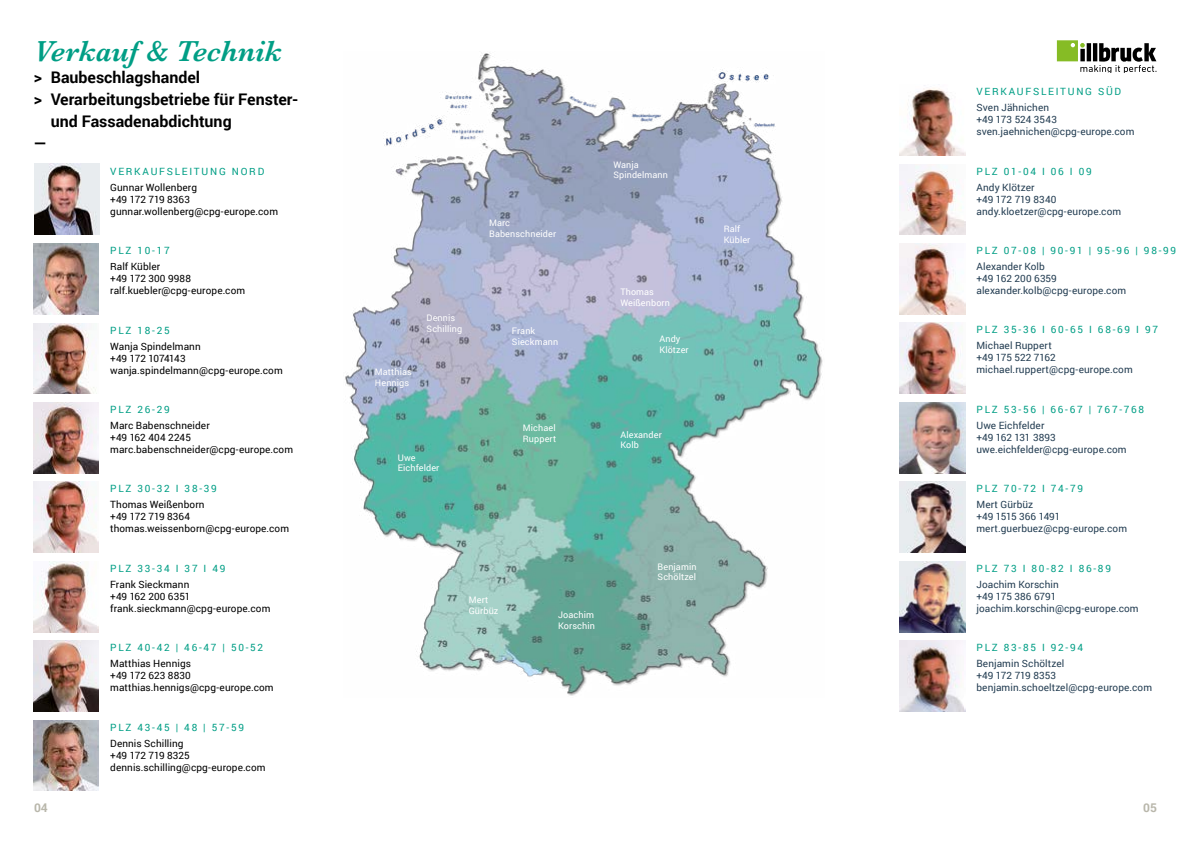
<style>
.page{position:relative;width:1191px;height:842px;background:#fff}
.page>*{position:absolute;margin:0;border:0;box-sizing:border-box;transform-origin:0 0}
.t1{font:italic 600 30px "Baskerville";color:#009e85}
.t2{font:700 16px "Roboto";color:#000}
.t3{font:700 12px "Roboto";color:#b9b7ab}
.t4{font:10px/12px "Roboto";letter-spacing:.01em;color:#000}
.t5{font:10px/12px "Roboto";letter-spacing:.01em;color:#233d52}
.t6{font:10px "Roboto";letter-spacing:.175em;color:#009e85}
.t7{font:9.1px/10.9px "Roboto";letter-spacing:.01em;color:#fff}
.t8{font:9px/10.8px "Roboto";letter-spacing:.015em;color:#fff}
</style>
<div class="page">
<img style="left:34px;top:164px;width:66px;height:71px">
<img style="left:34px;top:244px;width:65px;height:71px">
<img style="left:34px;top:323px;width:63px;height:71px">
<img style="left:34px;top:402px;width:65px;height:71px">
<img style="left:34px;top:482px;width:65px;height:71px">
<img style="left:34px;top:561px;width:65px;height:71px">
<img style="left:34px;top:641px;width:65px;height:70px">
<img style="left:34px;top:720px;width:65px;height:71px">
<img style="left:345px;top:53px;width:478px;height:643px">
<img style="left:900px;top:85px;width:65px;height:71px">
<img style="left:900px;top:164px;width:65px;height:71px">
<img style="left:900px;top:641px;width:65px;height:70px">
<img style="left:900px;top:402px;width:65px;height:71px">
<img style="left:900px;top:323px;width:65px;height:71px">
<img style="left:900px;top:482px;width:65px;height:70px">
<img style="left:900px;top:243px;width:65px;height:71px">
<img style="left:900px;top:561px;width:65px;height:71px">
<svg style="left:1057px;top:40px;width:99px;height:33px"></svg>
<h1 class="t1" style="left:34px;top:31px;width:250px">Verkauf &amp; Technik</h1>
<h2 class="t2" style="left:34px;top:66px;width:168px">&gt; Baubeschlagshandel</h2>
<h2 class="t2" style="left:34px;top:88px;width:266px">&gt; Verarbeitungsbetriebe für Fenster-</h2>
<h2 class="t2" style="left:51px;top:110px;width:182px">und Fassadenabdichtung</h2>
<h2 class="t2" style="left:34px;top:132px;width:15px">—</h2>
<p class="t3" style="left:34px;top:799px;width:15px">04</p>
<p class="t6" style="left:110px;top:165px;width:155px">VERKAUFSLEITUNG NORD</p>
<p class="t4" style="left:110px;top:181px;width:169px">Gunnar Wollenberg<br>+49 172 719 8363 gunnar.wollenberg@cpg-europe.com</p>
<p class="t6" style="left:110px;top:244px;width:61px">PLZ 10-17</p>
<p class="t4" style="left:110px;top:260px;width:136px">Ralf Kübler<br>+49 172 300 9988 ralf.kuebler@cpg-europe.com</p>
<p class="t6" style="left:110px;top:323px;width:61px">PLZ 18-25</p>
<p class="t4" style="left:110px;top:340px;width:174px">Wanja Spindelmann<br>+49 172 1074143 wanja.spindelmann@cpg-europe.com</p>
<p class="t6" style="left:110px;top:402px;width:61px">PLZ 26-29</p>
<p class="t4" style="left:110px;top:419px;width:184px">Marc Babenschneider<br>+49 162 404 2245 marc.babenschneider@cpg-europe.com</p>
<p class="t6" style="left:110px;top:482px;width:108px">PLZ 30-32 I 38-39</p>
<p class="t4" style="left:110px;top:498px;width:180px">Thomas Weißenborn<br>+49 172 719 8364 thomas.weissenborn@cpg-europe.com</p>
<p class="t6" style="left:110px;top:561px;width:117px">PLZ 33-34 I 37 I 49</p>
<p class="t4" style="left:110px;top:578px;width:162px">Frank Sieckmann<br>+49 162 200 6351 frank.sieckmann@cpg-europe.com</p>
<p class="t6" style="left:110px;top:640px;width:154px">PLZ 40-42 | 46-47 | 50-52</p>
<p class="t4" style="left:110px;top:657px;width:165px">Matthias Hennigs<br>+49 172 623 8830 matthias.hennigs@cpg-europe.com</p>
<p class="t6" style="left:110px;top:720px;width:135px">PLZ 43-45 | 48 | 57-59</p>
<p class="t4" style="left:110px;top:736px;width:157px">Dennis Schilling<br>+49 172 719 8325 dennis.schilling@cpg-europe.com</p>
<p class="t8" style="left:489px;top:217px;width:69px">Marc<br>Babenschneider</p>
<p class="t8" style="left:375px;top:366px;width:38px">Matthias<br>Hennigs</p>
<p class="t8" style="left:426px;top:312px;width:37px">Dennis<br>Schilling</p>
<p class="t8" style="left:398px;top:452px;width:43px">Uwe<br>Eichfelder</p>
<p class="t8" style="left:512px;top:325px;width:48px">Frank<br>Sieckmann</p>
<p class="t8" style="left:523px;top:422px;width:35px">Michael<br>Ruppert</p>
<p class="t8" style="left:613px;top:159px;width:56px">Wanja<br>Spindelmann</p>
<p class="t8" style="left:620px;top:286px;width:51px">Thomas<br>Weißenborn</p>
<p class="t8" style="left:659px;top:333px;width:31px">Andy<br>Klötzer</p>
<p class="t8" style="left:620px;top:429px;width:43px">Alexander<br>Kolb</p>
<p class="t8" style="left:723px;top:223px;width:28px">Ralf<br>Kübler</p>
<p class="t8" style="left:469px;top:594px;width:31px">Mert<br>Gürbüz</p>
<p class="t7" style="left:558px;top:609px;width:38px">Joachim<br>Korschin</p>
<p class="t8" style="left:657px;top:561px;width:40px">Benjamin<br>Schöltzel</p>
<p class="t6" style="left:976px;top:85px;width:146px">VERKAUFSLEITUNG SÜD</p>
<p class="t5" style="left:976px;top:101px;width:159px">Sven Jähnichen<br>+49 173 524 3543 sven.jaehnichen@cpg-europe.com</p>
<p class="t6" style="left:976px;top:164px;width:117px">PLZ 01-04 I 06 I 09</p>
<p class="t5" style="left:976px;top:181px;width:146px">Andy Klötzer<br>+49 172 719 8340 andy.kloetzer@cpg-europe.com</p>
<p class="t6" style="left:976px;top:243px;width:201px">PLZ 07-08 | 90-91 | 95-96 | 98-99</p>
<p class="t5" style="left:976px;top:260px;width:151px">Alexander Kolb<br>+49 162 200 6359 alexander.kolb@cpg-europe.com</p>
<p class="t6" style="left:976px;top:323px;width:183px">PLZ 35-36 I 60-65 I 68-69 I 97</p>
<p class="t5" style="left:976px;top:339px;width:158px">Michael Ruppert<br>+49 175 522 7162 michael.ruppert@cpg-europe.com</p>
<p class="t6" style="left:976px;top:402px;width:169px">PLZ 53-56 | 66-67 | 767-768</p>
<p class="t5" style="left:976px;top:419px;width:152px">Uwe Eichfelder<br>+49 162 131 3893 uwe.eichfelder@cpg-europe.com</p>
<p class="t6" style="left:976px;top:481px;width:108px">PLZ 70-72 I 74-79</p>
<p class="t5" style="left:976px;top:498px;width:152px">Mert Gürbüz<br>+49 1515 366 1491 mert.guerbuez@cpg-europe.com</p>
<p class="t6" style="left:976px;top:561px;width:136px">PLZ 73 I 80-82 I 86-89</p>
<p class="t5" style="left:976px;top:578px;width:164px">Joachim Korschin<br>+49 175 386 6791 joachim.korschin@cpg-europe.com</p>
<p class="t6" style="left:976px;top:640px;width:108px">PLZ 83-85 I 92-94</p>
<p class="t5" style="left:976px;top:657px;width:177px">Benjamin Schöltzel<br>+49 172 719 8353 benjamin.schoeltzel@cpg-europe.com</p>
<p class="t3" style="left:1143px;top:799px;width:15px">05</p>
</div>
